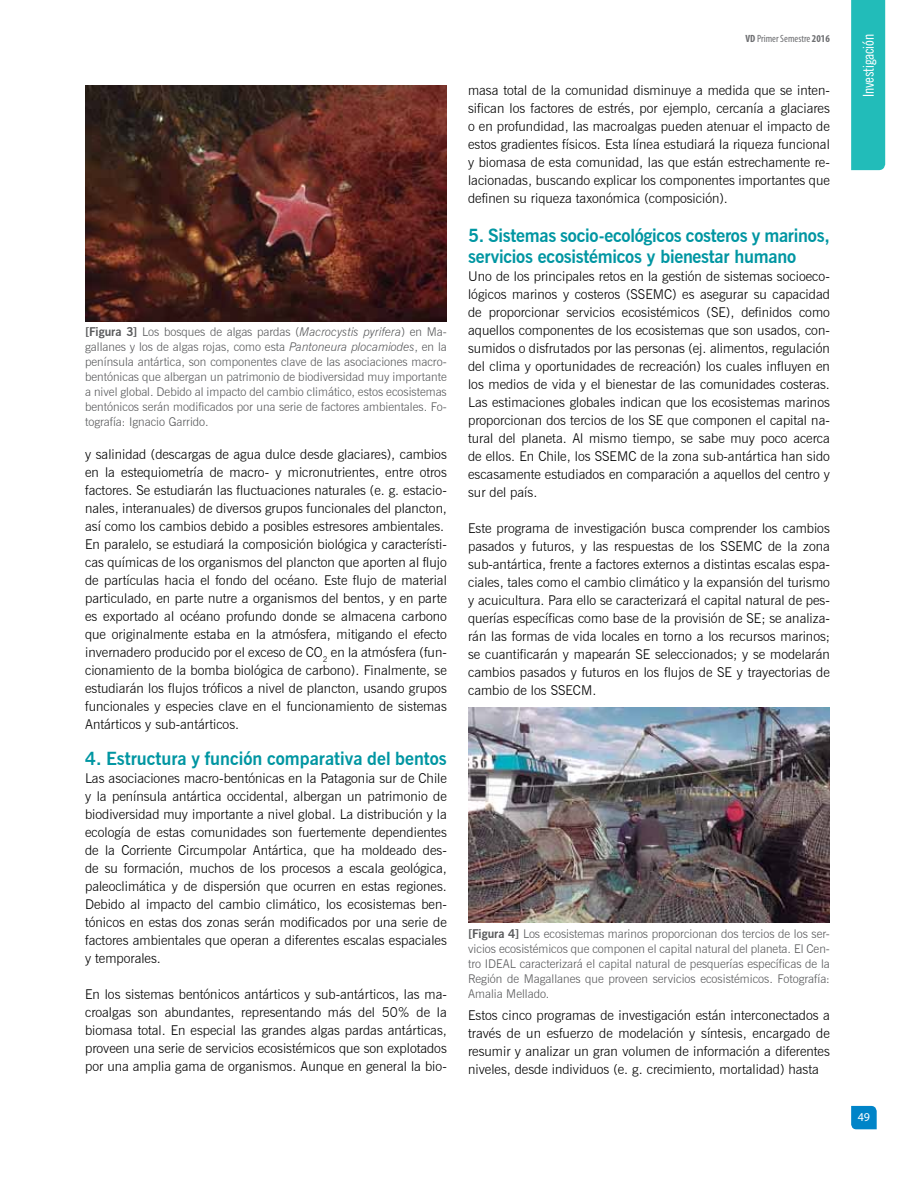
<style>
.page{position:relative;width:915px;height:1191px;background:#fff}
.page>*{position:absolute;margin:0;border:0;box-sizing:border-box;transform-origin:0 0}
.t1{font:700 18px/21px "News Gothic BT";letter-spacing:-.015em;color:#0096a2}
.t2{font:condensed 15px "News Gothic BT";letter-spacing:-.01em;color:#fff}
.t3{font:300 13.5px/18px "News Gothic BT";color:#000;text-align:justify}
.t4{font:300 12px/15px "News Gothic BT";color:#58595b;text-align:justify}
.t5{font:12px "Myriad Pro";color:#fff}
.t6{font:condensed 10.5px "Myriad Pro";color:#6d6e71}
.s1{font-weight:700}
.s2{font-style:italic}
</style>
<div class="page">
<svg style="left:851px;top:1106px;width:25px;height:23px"></svg>
<img style="left:85px;top:85px;width:361px;height:236px">
<img style="left:468px;top:707px;width:361px;height:215px">
<div style="left:851px;top:0;width:33px;height:170px;background:#22bcb9"></div>
<p class="t4" style="left:85px;top:324px;width:363px"><span class="s1">[Figura 3]</span> Los bosques de algas pardas (<span class="s2">Macrocystis pyrifera</span>) en Ma&shy;gallanes y los de algas rojas, como esta <span class="s2">Pantoneura plocamiodes</span>, en la península antártica, son componentes clave de las asociaciones macro&shy;bentónicas que albergan un patrimonio de biodiversidad muy importante a nivel global. Debido al impacto del cambio climático, estos ecosistemas bentónicos serán modificados por una serie de factores ambientales. Fo&shy;tografía: Ignacio Garrido.</p>
<p class="t3" style="left:85px;top:445px;width:363px;text-align:left">y salinidad (descargas de agua dulce desde glaciares), cambios en la estequiometría de macro- y micronutrientes, entre otros factores. Se estudiarán las fluctuaciones naturales (e. g. estacio&shy;nales, interanuales) de diversos grupos funcionales del plancton, así como los cambios debido a posibles estresores ambientales.<br>En paralelo, se estudiará la composición biológica y característi&shy;cas químicas de los organismos del plancton que aporten al flujo de partículas hacia el fondo del océano. Este flujo de material particulado, en parte nutre a organismos del bentos, y en parte es exportado al océano profundo donde se almacena carbono que originalmente estaba en la atmósfera, mitigando el efecto invernadero producido por el exceso de CO<sub>2</sub> en la atmósfera (fun&shy;cionamiento de la bomba biológica de carbono). Finalmente, se estudiarán los flujos tróficos a nivel de plancton, usando grupos funcionales y especies clave en el funcionamiento de sistemas Antárticos y sub-antárticos.</p>
<h1 class="t1" style="left:85px;top:748px;width:363px">4. Estructura y función comparativa del bentos</h1>
<p class="t3" style="left:85px;top:769px;width:363px">Las asociaciones macro-bentónicas en la Patagonia sur de Chile y la península antártica occidental, albergan un patrimonio de biodiversidad muy importante a nivel global. La distribución y la ecología de estas comunidades son fuertemente dependientes de la Corriente Circumpolar Antártica, que ha moldeado des&shy;de su formación, muchos de los procesos a escala geológica, paleoclimática y de dispersión que ocurren en estas regiones.<br>Debido al impacto del cambio climático, los ecosistemas ben&shy;tónicos en estas dos zonas serán modificados por una serie de factores ambientales que operan a diferentes escalas espaciales y temporales.</p>
<p class="t3" style="left:85px;top:985px;width:363px">En los sistemas bentónicos antárticos y sub-antárticos, las ma&shy;croalgas son abundantes, representando más del 50% de la biomasa total. En especial las grandes algas pardas antárticas, proveen una serie de servicios ecosistémicos que son explotados por una amplia gama de organismos. Aunque en general la bio-</p>
<p class="t6" style="left:745px;top:32px;width:86px"><span class="s1">VD</span> Primer Semestre <span class="s1">2016</span></p>
<p class="t3" style="left:468px;top:81px;width:363px">masa total de la comunidad disminuye a medida que se inten&shy;sifican los factores de estrés, por ejemplo, cercanía a glaciares o en profundidad, las macroalgas pueden atenuar el impacto de estos gradientes físicos. Esta línea estudiará la riqueza funcional y biomasa de esta comunidad, las que están estrechamente re&shy;lacionadas, buscando explicar los componentes importantes que definen su riqueza taxonómica (composición).</p>
<h1 class="t1" style="left:468px;top:225px;width:363px">5. Sistemas socio-ecológicos costeros y marinos, servicios ecosistémicos y bienestar humano</h1>
<p class="t3" style="left:468px;top:267px;width:363px">Uno de los principales retos en la gestión de sistemas socioeco&shy;lógicos marinos y costeros (SSEMC) es asegurar su capacidad de proporcionar servicios ecosistémicos (SE), definidos como aquellos componentes de los ecosistemas que son usados, con&shy;sumidos o disfrutados por las personas (ej. alimentos, regulación del clima y oportunidades de recreación) los cuales influyen en los medios de vida y el bienestar de las comunidades costeras.<br>Las estimaciones globales indican que los ecosistemas marinos proporcionan dos tercios de los SE que componen el capital na&shy;tural del planeta. Al mismo tiempo, se sabe muy poco acerca de ellos. En Chile, los SSEMC de la zona sub-antártica han sido escasamente estudiados en comparación a aquellos del centro y sur del país.</p>
<p class="t3" style="left:468px;top:519px;width:363px">Este programa de investigación busca comprender los cambios pasados y futuros, y las respuestas de los SSEMC de la zona sub-antártica, frente a factores externos a distintas escalas espa&shy;ciales, tales como el cambio climático y la expansión del turismo y acuicultura. Para ello se caracterizará el capital natural de pes&shy;querías específicas como base de la provisión de SE; se analiza&shy;rán las formas de vida locales en torno a los recursos marinos; se cuantificarán y mapearán SE seleccionados; y se modelarán cambios pasados y futuros en los flujos de SE y trayectorias de cambio de los SSECM.</p>
<p class="t4" style="left:468px;top:926px;width:363px"><span class="s1">[Figura 4]</span> Los ecosistemas marinos proporcionan dos tercios de los ser&shy;vicios ecosistémicos que componen el capital natural del planeta. El Cen&shy;tro IDEAL caracterizará el capital natural de pesquerías específicas de la Región de Magallanes que proveen servicios ecosistémicos. Fotografía:<br>Amalia Mellado.</p>
<p class="t3" style="left:468px;top:1005px;width:363px">Estos cinco programas de investigación están interconectados a través de un esfuerzo de modelación y síntesis, encargado de resumir y analizar un gran volumen de información a diferentes niveles, desde individuos (e. g. crecimiento, mortalidad) hasta</p>
<p class="t2" style="left:859px;top:97px;width:65px;rotate:-90deg">Investigación</p>
<p class="t5" style="left:857px;top:1109px;width:14px">49</p>
</div>
